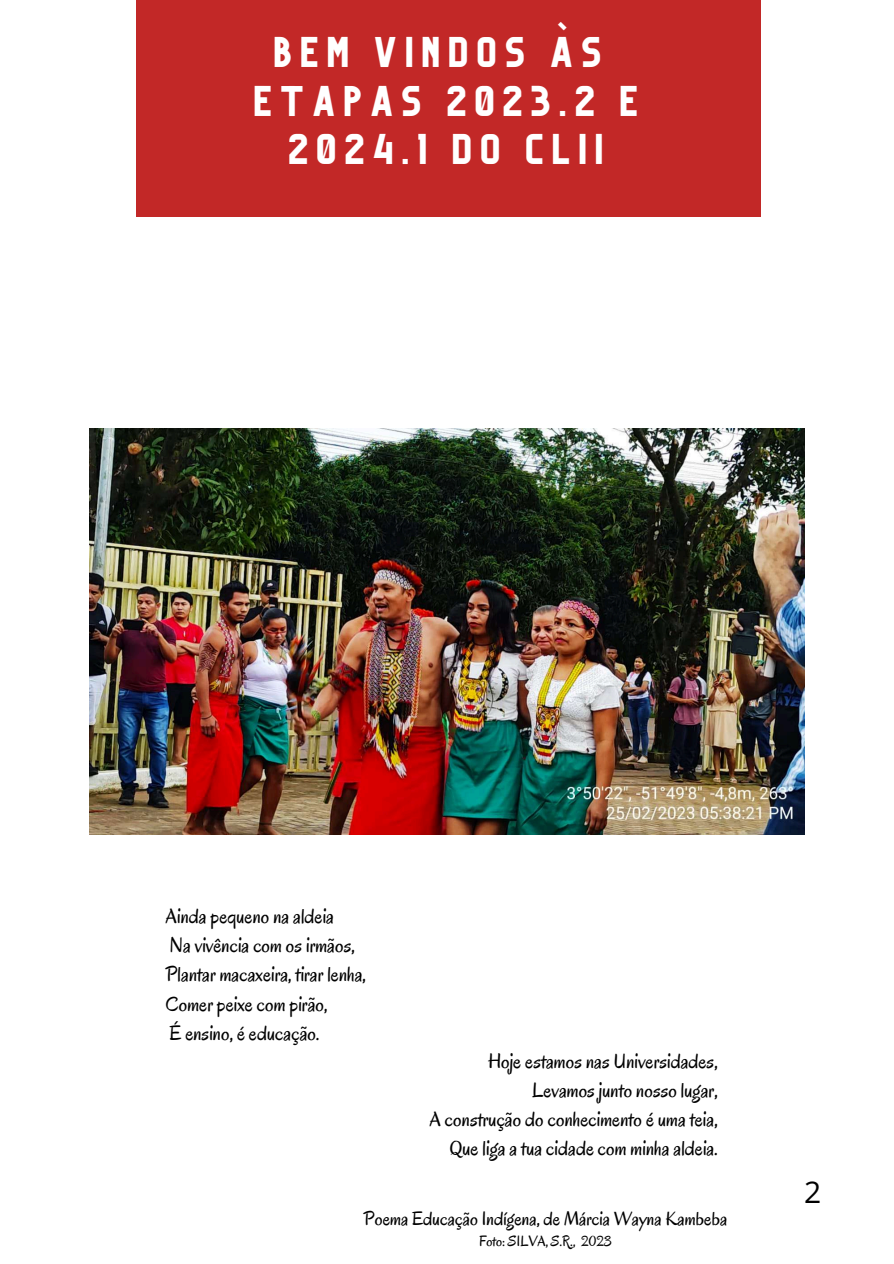
<style>
.page{position:relative;width:894px;height:1264px;background:#fff}
.page>*{position:absolute;margin:0;border:0;box-sizing:border-box;transform-origin:0 0}
.t1{font:39.75px/48.3px "Organic";letter-spacing:.22em;color:#fff;text-align:center}
.t2{font:30px "Open Sans";color:#000}
.t3{font:21px/29.2px "Oregano";color:#000}
.t4{font:19.5px "Oregano";color:#000}
.t5{font:15px "Oregano";color:#000}
</style>
<div class="page">
<div style="left:136px;top:0;width:624px;height:216px;background:#c22827"></div>
<img style="left:89px;top:429px;width:715px;height:405px">
<h1 class="t1" style="left:255px;top:33px;width:385px">BEM VINDOS ÀS<br>ETAPAS 2023.2 E<br>2024.1 DO CLII</h1>
<p class="t3" style="left:166px;top:901px;width:202px">Ainda pequeno na aldeia<br>Na vivência com os irmãos,<br>Plantar macaxeira, tirar lenha,<br>Comer peixe com pirão,<br>É ensino, é educação.</p>
<p class="t3" style="left:429px;top:1046px;width:290px;text-align:right">Hoje estamos nas Universidades, Levamos junto nosso lugar,<br>A construção do conhecimento é uma teia, Que liga a tua cidade com minha aldeia.</p>
<p class="t4" style="left:363px;top:1205px;width:365px">Poema Educação Indígena, de Márcia Wayna Kambeba</p>
<p class="t5" style="left:479px;top:1231px;width:134px">Foto: SILVA, S.R., 2023</p>
<h2 class="t2" style="left:804px;top:1170px;width:19px">2</h2>
</div>
